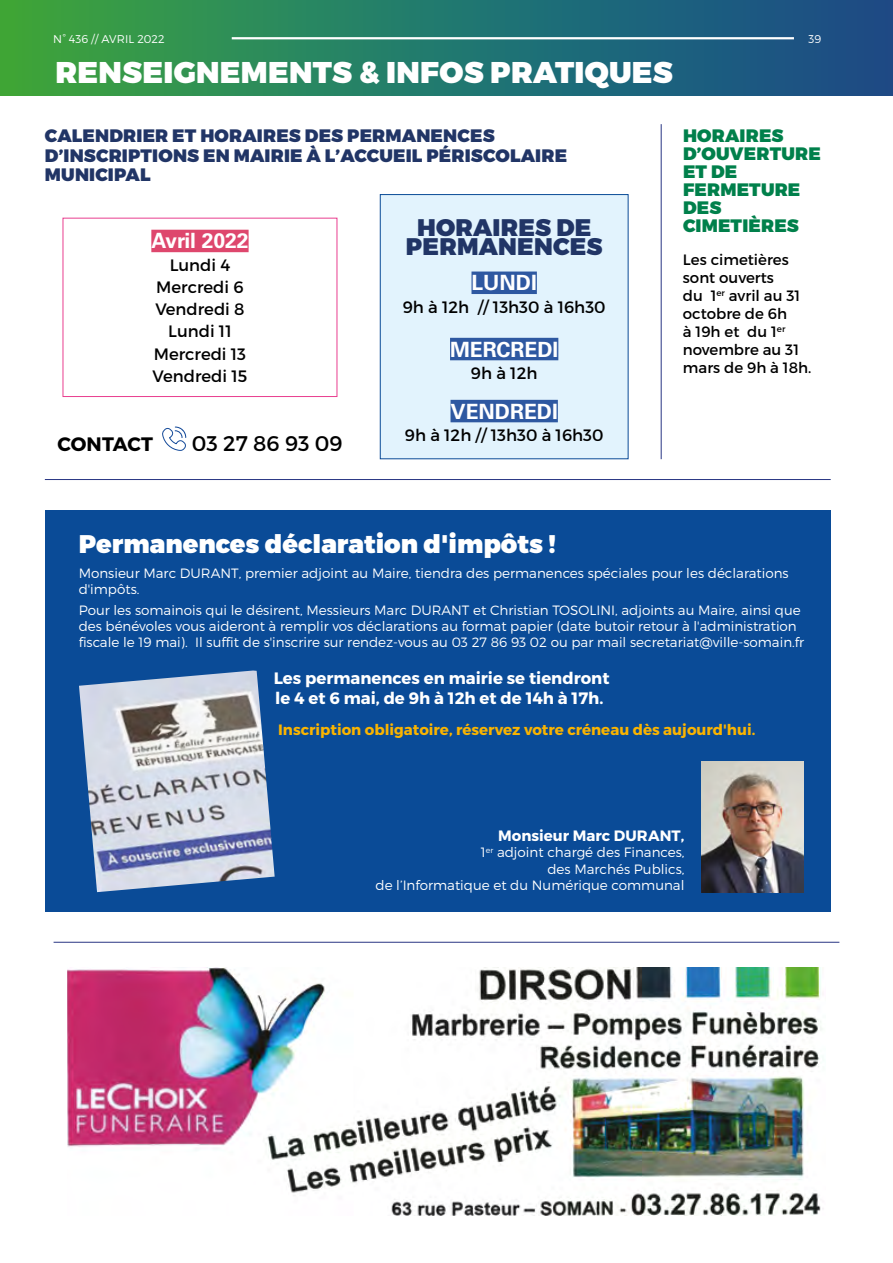
<style>
.page{position:relative;width:893px;height:1263px;background:#fff}
.page>*{position:absolute;margin:0;border:0;box-sizing:border-box;transform-origin:0 0}
.t1{font:900 30px "Montserrat";letter-spacing:.01em;color:#fff}
.t2{font:900 25.5px "Montserrat";color:#fff}
.t3{font:900 24px/19.5px "Montserrat";letter-spacing:.01em;color:#213566;text-align:center}
.t4{font:21.15px "Montserrat";color:#000}
.t5{font:700 21px "Univers";color:#fff}
.t6{font:700 19.5px "Montserrat";letter-spacing:.005em;color:#000}
.t7{font:900 18px/19.5px "Montserrat";letter-spacing:.01em;color:#213566}
.t8{font:900 18px/18px "Montserrat";letter-spacing:.01em;color:#00804b}
.t9{font:16.5px/22.2px "Montserrat";color:#000;text-align:center}
.t10{font:700 16.5px/19.8px "Montserrat";color:#fff}
.t11{font:15px/18px "Montserrat";color:#000}
.t12{font:700 15px "Montserrat";color:#fab400}
.t13{font:700 15px "Montserrat";color:#fff}
.t14{font:300 13.5px/16.2px "Montserrat";color:#fff}
.t15{font:300 11.25px "Montserrat";color:#fff}
</style>
<div class="page">
<hr style="left:54px;top:942px;width:785px;height:1px;background:#283583">
<hr style="left:45px;top:479px;width:786px;height:1px;background:#283583">
<hr style="left:661px;top:124px;width:1px;height:335px;background:#283583">
<img style="left:67px;top:967px;width:755px;height:248px">
<div style="left:0;top:0;width:893px;height:96px;background:linear-gradient(to right,#38a741,#144a90)"></div>
<div style="left:380px;top:195px;width:248px;height:264px;background:#e2f3fd"></div>
<div style="left:471px;top:272px;width:66px;height:22px;background:#2e58a1"></div>
<div style="left:450px;top:338px;width:108px;height:22px;background:#2e58a1"></div>
<div style="left:450px;top:400px;width:108px;height:22px;background:#2e58a1"></div>
<div style="left:380px;top:194px;width:248px;height:265px;border:1px solid #0a4b97"></div>
<div style="left:151px;top:230px;width:98px;height:22px;background:#de476d"></div>
<div style="left:63px;top:218px;width:274px;height:179px;border:1px solid #e93e8f"></div>
<svg style="left:162px;top:426px;width:25px;height:25px"></svg>
<div style="left:45px;top:510px;width:786px;height:401px;background:#0a4b97"></div>
<img style="left:701px;top:762px;width:103px;height:130px">
<img style="left:79px;top:670px;width:196px;height:222px">
<hr style="left:232px;top:37px;width:562px;height:2px;background:#fff">
<p class="t15" style="left:53px;top:32px;width:113px">N° 436 // AVRIL 2022</p>
<p class="t15" style="left:808px;top:32px;width:14px">39</p>
<h1 class="t1" style="left:55px;top:53px;width:619px">RENSEIGNEMENTS &amp; INFOS PRATIQUES</h1>
<h3 class="t7" style="left:45px;top:127px;width:524px">CALENDRIER ET HORAIRES DES PERMANENCES<br>D’INSCRIPTIONS EN MAIRIE À L’ACCUEIL PÉRISCOLAIRE<br>MUNICIPAL</h3>
<h3 class="t3" style="left:406px;top:218px;width:198px">HORAIRES DE<br>PERMANENCES</h3>
<h3 class="t5" style="left:471px;top:271px;width:67px">LUNDI</h3>
<p class="t9" style="left:403px;top:296px;width:204px">9h à 12h // 13h30 à 16h30</p>
<h3 class="t5" style="left:450px;top:337px;width:110px">MERCREDI</h3>
<p class="t9" style="left:471px;top:362px;width:68px">9h à 12h</p>
<h3 class="t5" style="left:450px;top:399px;width:109px">VENDREDI</h3>
<p class="t9" style="left:405px;top:424px;width:200px">9h à 12h // 13h30 à 16h30</p>
<h3 class="t5" style="left:151px;top:229px;width:99px">Avril 2022</h3>
<p class="t9" style="left:153px;top:254px;width:96px">Lundi 4<br>Mercredi 6<br>Vendredi 8<br>Lundi 11<br>Mercredi 13<br>Vendredi 15</p>
<h3 class="t6" style="left:57px;top:432px;width:97px">CONTACT</h3>
<h3 class="t4" style="left:192px;top:430px;width:152px">03 27 86 93 09</h3>
<h3 class="t8" style="left:683px;top:128px;width:139px">HORAIRES<br>D’OUVERTURE<br>ET DE<br>FERMETURE<br>DES<br>CIMETIÈRES</h3>
<p class="t11" style="left:683px;top:250px;width:130px">Les cimetières sont ouverts<br>du 1<sup>er</sup> avril au 31 octobre de 6h<br>à 19h et du 1<sup>er </sup>novembre au 31 mars de 9h à 18h.</p>
<h2 class="t2" style="left:79px;top:528px;width:479px">Permanences déclaration d'impôts !</h2>
<p class="t14" style="left:79px;top:565px;width:711px">Monsieur Marc DURANT, premier adjoint au Maire, tiendra des permanences spéciales pour les déclarations d'impôts.</p>
<p class="t14" style="left:79px;top:602px;width:727px">Pour les somainois qui le désirent, Messieurs Marc DURANT et Christian TOSOLINI, adjoints au Maire, ainsi que des bénévoles vous aideront à remplir vos déclarations au format papier (date butoir retour à l'administration fiscale le 19 mai). Il suffit de s'inscrire sur rendez-vous au 03 27 86 93 02 ou par mail secretariat@ville-somain.fr</p>
<p class="t10" style="left:274px;top:668px;width:337px">Les permanences en mairie se tiendront le 4 et 6 mai, de 9h à 12h et de 14h à 17h.</p>
<p class="t12" style="left:278px;top:720px;width:479px">Inscription obligatoire, réservez votre créneau dès aujourd'hui.</p>
<p class="t13" style="left:498px;top:826px;width:188px">Monsieur Marc DURANT,</p>
<p class="t14" style="left:375px;top:844px;width:310px;text-align:right">1<sup>er</sup> adjoint chargé des Finances,<br>des Marchés Publics,<br>de l’Informatique et du Numérique communal</p>
</div>
